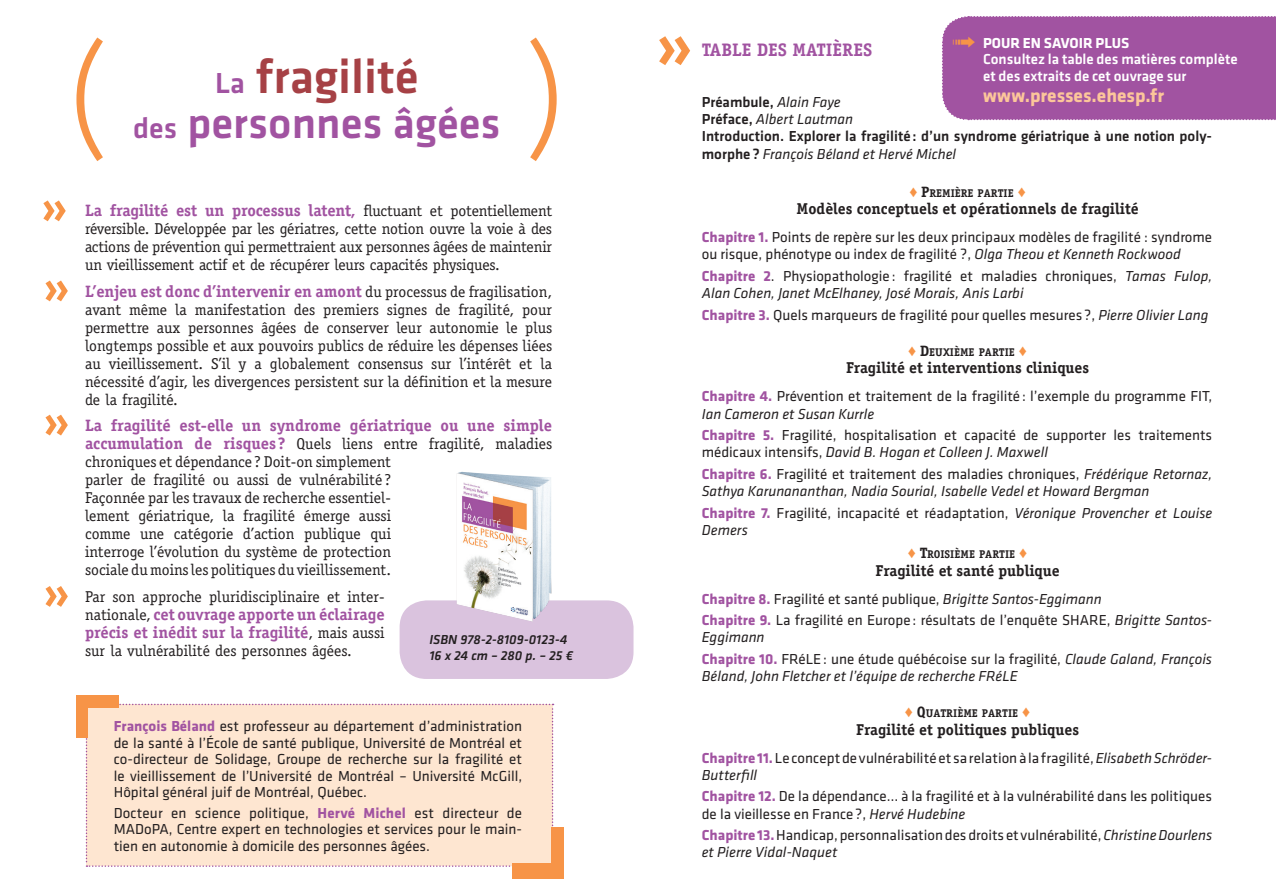
<style>
.page{position:relative;width:1276px;height:893px;background:#fff}
.page>*{position:absolute;margin:0;border:0;box-sizing:border-box;transform-origin:0 0}
.t1{font:300 135px "Klavika";color:#f79447}
.t2{font:500 75px "Klavika";color:#f79447}
.t3{font:500 54px "Klavika";color:#f79447}
.accroche{font:500 49.5px "Klavika";color:#a64145}
.accroche-2{font:500 45px "Klavika";color:#a153a1}
.V__TDM_Partie{font:700 19.5px "Klavika";color:#fcc69a}
.V__TDM_Debut{font:700 18.15px "Officina Serif Std";color:#a153a1}
.V__Texte{font:700 16.5px/18.1px "Officina Serif Std";color:#a153a1}
.V__Texte-2{font:15.75px/18px "Officina Serif Std";color:#231f20;text-align:justify}
.V__TDM_Partie-2{font:700 15.75px "Officina Serif Std";color:#231f20}
.V__TDM_chap{font:15px/17.2px "Klavika";color:#231f20}
.V__Encadre{font:15px/16.5px "Klavika";color:#231f20;text-align:justify}
.V__TDM_chap-2{font:italic 15px/17.2px "Klavika";color:#231f20}
.V__TDM_Debut-2{font:500 15px/17.2px "Klavika";color:#231f20}
.V__TDM_Partie-3{font:500 15px/16.5px "Klavika";color:#fff}
.V__TDM_Debut-3{font:italic 15px "Klavika";letter-spacing:-.005em;color:#231f20}
.t4{font:italic 500 13.5px "Klavika";color:#231f20}
.V__TDM_Partie_n{font:700 11.25px "Officina Serif Std";color:#231f20}
.s1{font-size:30px;color:#a153a1}
.s2{font-size:30px}
.s3{font-weight:400;font-size:15.75px;color:#231f20}
.s4{font-weight:700;font-size:16.5px;color:#a153a1}
.s5{font-weight:700;color:#a153a1}
.s6{color:#f79447}
.s7{font-weight:700}
.s8{font-weight:400;font-style:italic}
.s9{font-weight:500;font-style:normal}
.s10{font-size:15px}
.s11{font-style:italic}
.s12{font-weight:700;font-style:normal;color:#a153a1}
.s13{font-style:normal}
</style>
<div class="page">
<div style="left:86px;top:704px;width:467px;height:163px;background:#fee6d1"></div>
<div style="left:76px;top:696px;width:43px;height:12px;background:#f79447"></div>
<div style="left:76px;top:696px;width:11px;height:42px;background:#f79447"></div>
<div style="left:513px;top:863px;width:51px;height:15px;background:#f79447"></div>
<div style="left:551px;top:827px;width:13px;height:51px;background:#f79447"></div>
<div style="left:399px;top:600px;width:234px;height:79px;background:#dac3de;border-radius:27px"></div>
<img style="left:457px;top:472px;width:94px;height:150px">
<div style="left:942px;top:16px;width:334px;height:105px;background:#a153a1"></div>
<p class="t1" style="left:66px;top:22px;width:42px">(</p>
<p class="accroche" style="left:215px;top:49px;width:205px"><span class="s1">La</span> fragilité</p>
<p class="accroche-2" style="left:133px;top:98px;width:369px"><span class="s2">des</span> personnes âgées</p>
<p class="t1" style="left:526px;top:22px;width:42px">)</p>
<p class="t3" style="left:40px;top:177px;width:29px">»</p>
<p class="t3" style="left:43px;top:257px;width:29px">»</p>
<p class="t3" style="left:43px;top:391px;width:29px">»</p>
<p class="t3" style="left:43px;top:562px;width:29px">»</p>
<p class="V__Texte" style="left:85px;top:201px;width:468px">La fragilité est un processus latent, <span class="s3">fluctuant et potentiellement</span></p>
<p class="V__Texte-2" style="left:85px;top:220px;width:468px">réversible. Développée par les gériatres, cette notion ouvre la voie à des actions de prévention qui permettraient aux personnes âgées de maintenir un vieillissement actif et de récupérer leurs capacités physiques.</p>
<p class="V__Texte" style="left:85px;top:282px;width:468px">L’enjeu est donc d’intervenir en amont <span class="s3">du processus de fragilisation,</span></p>
<p class="V__Texte-2" style="left:85px;top:300px;width:468px">avant même la manifestation des premiers signes de fragilité, pour permettre aux personnes âgées de conserver leur autonomie le plus longtemps possible et aux pouvoirs publics de réduire les dépenses liées au vieillissement. S’il y a globalement consensus sur l’intérêt et la nécessité d’agir, les divergences persistent sur la définition et la mesure de la fragilité.</p>
<p class="V__Texte" style="left:85px;top:416px;width:468px">La fragilité est-elle un syndrome gériatrique ou une simple</p>
<p class="V__Texte-2" style="left:85px;top:435px;width:468px;text-align:left"><span class="s4">accumulation de risques ?</span> Quels liens entre fragilité, maladies chroniques et dépendance ? Doit-on simplement<br>parler de fragilité ou aussi de vulnérabilité ?<br>Façonnée par les travaux de recherche essentiel-<br>lement gériatrique, la fragilité émerge aussi<br>comme une catégorie d’action publique qui<br>interroge l’évolution du système de protection<br>sociale du moins les politiques du vieillissement.</p>
<p class="V__Texte-2" style="left:85px;top:588px;width:299px">Par son approche pluridisciplinaire et inter-</p>
<p class="V__Texte" style="left:85px;top:605px;width:301px"><span class="s3">nationale,</span> cet ouvrage apporte un éclairage précis et inédit sur la fragilité<span class="s3">, mais aussi</span></p>
<p class="V__Texte-2" style="left:85px;top:642px;width:268px">sur la vulnérabilité des personnes âgées.</p>
<p class="t4" style="left:429px;top:632px;width:140px">ISBN 978-2-8109-0123-4</p>
<p class="t4" style="left:429px;top:648px;width:145px">16 x 24 cm – 280 p. – 25 €</p>
<p class="V__Encadre" style="left:114px;top:718px;width:410px"><span class="s5">François Béland</span> est professeur au département d’administration de la santé à l’École de santé publique, Université de Montréal et co-directeur de Solidage, Groupe de recherche sur la fragilité et le vieillissement de l’Université de Montréal – Université McGill, Hôpital général juif de Montréal, Québec.</p>
<p class="V__Encadre" style="left:114px;top:805px;width:410px">Docteur en science politique, <span class="s5">Hervé Michel</span> est directeur de MADoPA, Centre expert en technologies et services pour le main&shy;tien en autonomie à domicile des personnes âgées.</p>
<p class="t2" style="left:655px;top:3px;width:39px">»</p>
<p class="V__TDM_Partie-3" style="left:983px;top:35px;width:256px;text-indent:-31px"><span class="s6">➟</span> <span class="s7">POUR EN SAVOIR PLUS<br></span>Consultez la table des matières complète et des extraits de cet ouvrage sur</p>
<p class="V__TDM_Partie" style="left:983px;top:84px;width:183px">www.presses.ehesp.fr</p>
<p class="V__TDM_Debut" style="left:702px;top:38px;width:172px">TABLE DES MATIÈRES</p>
<p class="V__TDM_Debut-2" style="left:702px;top:94px;width:140px">Préambule, <span class="s8">Alain Faye</span></p>
<p class="V__TDM_Debut-3" style="left:702px;top:111px;width:153px"><span class="s9">Préface,</span> Albert Lautman</p>
<p class="V__TDM_Debut-2" style="left:702px;top:128px;width:512px">Introduction. Explorer la fragilité : d’un syndrome gériatrique à une notion poly&shy;morphe ? <span class="s8">François Béland et Hervé Michel</span></p>
<p class="V__TDM_Partie_n" style="left:909px;top:186px;width:118px"><span class="s6">♦</span> <span class="s10">P</span>REMIÈRE PARTIE <span class="s6">♦</span></p>
<p class="V__TDM_Partie-2" style="left:796px;top:199px;width:344px">Modèles conceptuels et opérationnels de fragilité</p>
<p class="V__TDM_chap" style="left:702px;top:229px;width:512px"><span class="s5">Chapitre 1.</span> Points de repère sur les deux principaux modèles de fragilité : syndrome ou risque, phénotype ou index de fragilité ?, <span class="s11">Olga Theou et Kenneth Rockwood</span></p>
<p class="V__TDM_chap-2" style="left:702px;top:268px;width:512px"><span class="s12">Chapitre 2</span><span class="s13">. Physiopathologie : fragilité et maladies chroniques,</span> Tamas Fulop,<br>Alan Cohen, Janet McElhaney, José Morais, Anis Larbi</p>
<p class="V__TDM_chap" style="left:702px;top:306px;width:508px"><span class="s5">Chapitre 3.</span> Quels marqueurs de fragilité pour quelles mesures ?, <span class="s11">Pierre Olivier Lang</span></p>
<p class="V__TDM_Partie_n" style="left:908px;top:345px;width:120px"><span class="s6">♦</span> <span class="s10">D</span>EUXIÈME PARTIE <span class="s6">♦</span></p>
<p class="V__TDM_Partie-2" style="left:846px;top:358px;width:244px">Fragilité et interventions cliniques</p>
<p class="V__TDM_chap" style="left:702px;top:388px;width:512px"><span class="s5">Chapitre 4.</span> Prévention et traitement de la fragilité : l’exemple du programme FIT,<br><span class="s11">Ian Cameron et Susan Kurrle</span></p>
<p class="V__TDM_chap" style="left:702px;top:427px;width:512px"><span class="s5">Chapitre 5.</span> Fragilité, hospitalisation et capacité de supporter les traitements médicaux intensifs, <span class="s11">David B. Hogan et Colleen J. Maxwell</span></p>
<p class="V__TDM_chap-2" style="left:702px;top:465px;width:512px"><span class="s12">Chapitre 6.</span> <span class="s13">Fragilité et traitement des maladies chroniques,</span> Frédérique Retornaz,<br>Sathya Karunananthan, Nadia Sourial, Isabelle Vedel et Howard Bergman</p>
<p class="V__TDM_chap" style="left:702px;top:504px;width:512px"><span class="s5">Chapitre 7.</span> Fragilité, incapacité et réadaptation, <span class="s11">Véronique Provencher et Louise<br>Demers</span></p>
<p class="V__TDM_Partie_n" style="left:908px;top:548px;width:121px"><span class="s6">♦</span> <span class="s10">T</span>ROISIÈME PARTIE <span class="s6">♦</span></p>
<p class="V__TDM_Partie-2" style="left:875px;top:560px;width:186px">Fragilité et santé publique</p>
<p class="V__TDM_chap" style="left:702px;top:590px;width:401px"><span class="s5">Chapitre 8.</span> Fragilité et santé publique, <span class="s11">Brigitte Santos-Eggimann</span></p>
<p class="V__TDM_chap" style="left:702px;top:612px;width:512px"><span class="s5">Chapitre 9.</span> La fragilité en Europe : résultats de l’enquête SHARE, <span class="s11">Brigitte Santos-<br>Eggimann</span></p>
<p class="V__TDM_chap-2" style="left:702px;top:650px;width:512px"><span class="s12">Chapitre 10.</span> <span class="s13">FRéLE: une étude québécoise sur la fragilité,</span> Claude Galand, François<br>Béland, John Fletcher et l’équipe de recherche FRéLE</p>
<p class="V__TDM_Partie_n" style="left:905px;top:707px;width:127px"><span class="s6">♦</span> <span class="s10">Q</span>UATRIÈME PARTIE <span class="s6">♦</span></p>
<p class="V__TDM_Partie-2" style="left:856px;top:719px;width:224px">Fragilité et politiques publiques</p>
<p class="V__TDM_chap" style="left:702px;top:749px;width:512px"><span class="s5">Chapitre 11.</span> Le concept de vulnérabilité et sa relation à la fragilité, <span class="s11">Elisabeth Schröder-<br>Butterfill</span></p>
<p class="V__TDM_chap" style="left:702px;top:788px;width:512px"><span class="s5">Chapitre 12.</span> De la dépendance… à la fragilité et à la vulnérabilité dans les politiques de la vieillesse en France ?, <span class="s11">Hervé Hudebine</span></p>
<p class="V__TDM_chap" style="left:702px;top:827px;width:512px"><span class="s5">Chapitre 13.</span> Handicap, personnalisation des droits et vulnérabilité, <span class="s11">Christine Dourlens et Pierre Vidal-Naquet</span></p>
</div>
